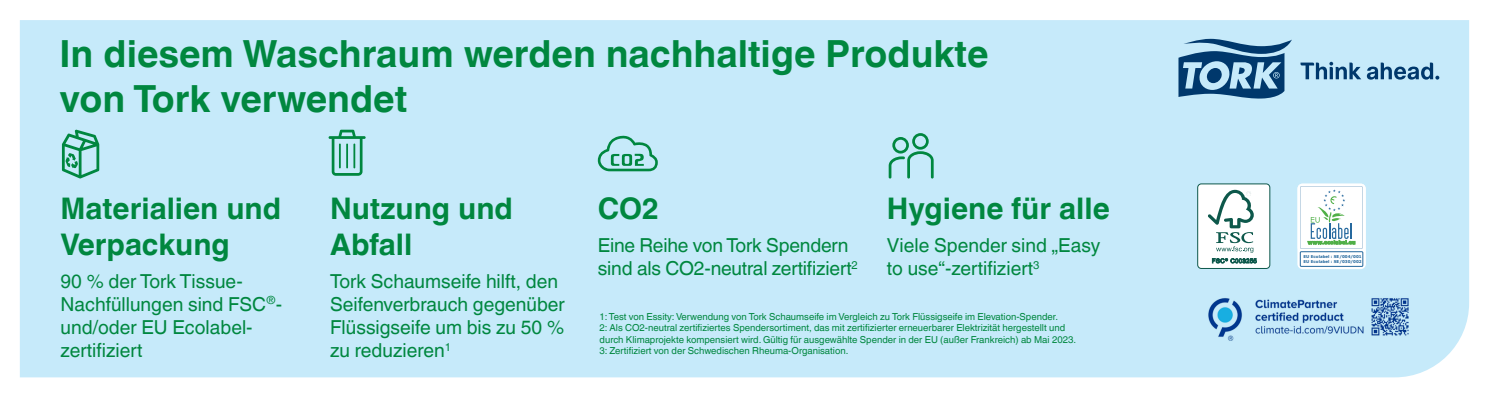
<style>
.page{position:relative;width:1489px;height:397px;background:#fff}
.page>*{position:absolute;margin:0;border:0;box-sizing:border-box;transform-origin:0 0}
.t1{font:700 37.27px/44.8px "Helvetica World";color:#00873f}
.t2{font:700 29.75px/35.7px "Helvetica World";color:#00873f}
.claims{font:19.25px/23.1px "Helvetica World";color:#00873f}
.claims-2{font:9.62px/11.5px "Helvetica World";color:#00873f}
.t3{font:700 4.02px/4.7px "Verdana";color:#24689d}
</style>
<div class="page">
<div style="left:20px;top:20px;width:1448px;height:357px;background:#c6eafa"></div>
<img style="left:1197px;top:290px;width:222px;height:54px">
<svg style="left:62px;top:129px;width:37px;height:49px;background:#78c3b1"></svg>
<svg style="left:598px;top:134px;width:59px;height:37px;background:#91cfc8"></svg>
<svg style="left:888px;top:133px;width:45px;height:45px;background:#95d1cc"></svg>
<svg style="left:328px;top:130px;width:37px;height:46px;background:#85c9bd"></svg>
<svg style="left:1178px;top:39px;width:113px;height:60px;background:#618fb1"></svg>
<svg style="left:1300px;top:62px;width:139px;height:18px;background:#79a5c3"></svg>
<svg style="left:1297px;top:183px;width:68px;height:86px"></svg>
<svg style="left:1297px;top:183px;width:68px;height:68px"></svg>
<div style="left:1300px;top:252px;width:62px;height:14px;background:#fff"></div>
<div style="left:1299px;top:251px;width:63px;height:15px;border:1px solid #24689d"></div>
<div style="left:1197px;top:184px;width:72px;height:84px;background:#fff;border-radius:4px"></div>
<div style="left:1197px;top:183px;width:73px;height:86px;border:1px solid #0d584b;border-radius:4px"></div>
<svg style="left:1208px;top:190px;width:48px;height:73px"></svg>
<p class="t1" style="left:60px;top:32px;width:930px">In diesem Waschraum werden nachhaltige Produkte von Tork verwendet</p>
<p class="t2" style="left:61px;top:191px;width:222px">Materialien und<br>Verpackung</p>
<p class="claims" style="left:61px;top:269px;width:223px">90 % der Tork Tissue-<br>Nachfüllungen sind FSC<sup>®</sup>- und/oder EU Ecolabel&shy;zertifiziert</p>
<p class="t2" style="left:330px;top:191px;width:184px">Nutzung und<br>Abfall</p>
<p class="claims" style="left:330px;top:269px;width:236px">Tork Schaumseife hilft, den<br>Seifenverbrauch gegenüber<br>Flüssigseife um bis zu 50 % zu reduzieren<sup>1</sup></p>
<p class="t2" style="left:598px;top:191px;width:63px">CO2</p>
<p class="claims" style="left:598px;top:234px;width:261px">Eine Reihe von Tork Spendern sind als CO2-neutral zertifiziert<sup>2</sup></p>
<p class="t2" style="left:886px;top:191px;width:224px">Hygiene für alle</p>
<p class="claims" style="left:886px;top:234px;width:215px">Viele Spender sind „Easy to use“-zertifiziert<sup>3</sup></p>
<p class="claims-2" style="left:599px;top:310px;width:478px">1: Test von Essity: Verwendung von Tork Schaumseife im Vergleich zu Tork Flüssigseife im Elevation-Spender.<br>2: Als CO2-neutral zertifiziertes Spendersortiment, das mit zertifizierter erneuerbarer Elektrizität hergestellt und durch Klimaprojekte kompensiert wird. Gültig für ausgewählte Spender in der EU (außer Frankreich) ab Mai 2023.<br>3: Zertifiziert von der Schwedischen Rheuma-Organisation.</p>
<p class="t3" style="left:1303px;top:254px;width:60px">EU Ecolabel : SE/004/001<br>EU Ecolabel : SE/030/002</p>
</div>
